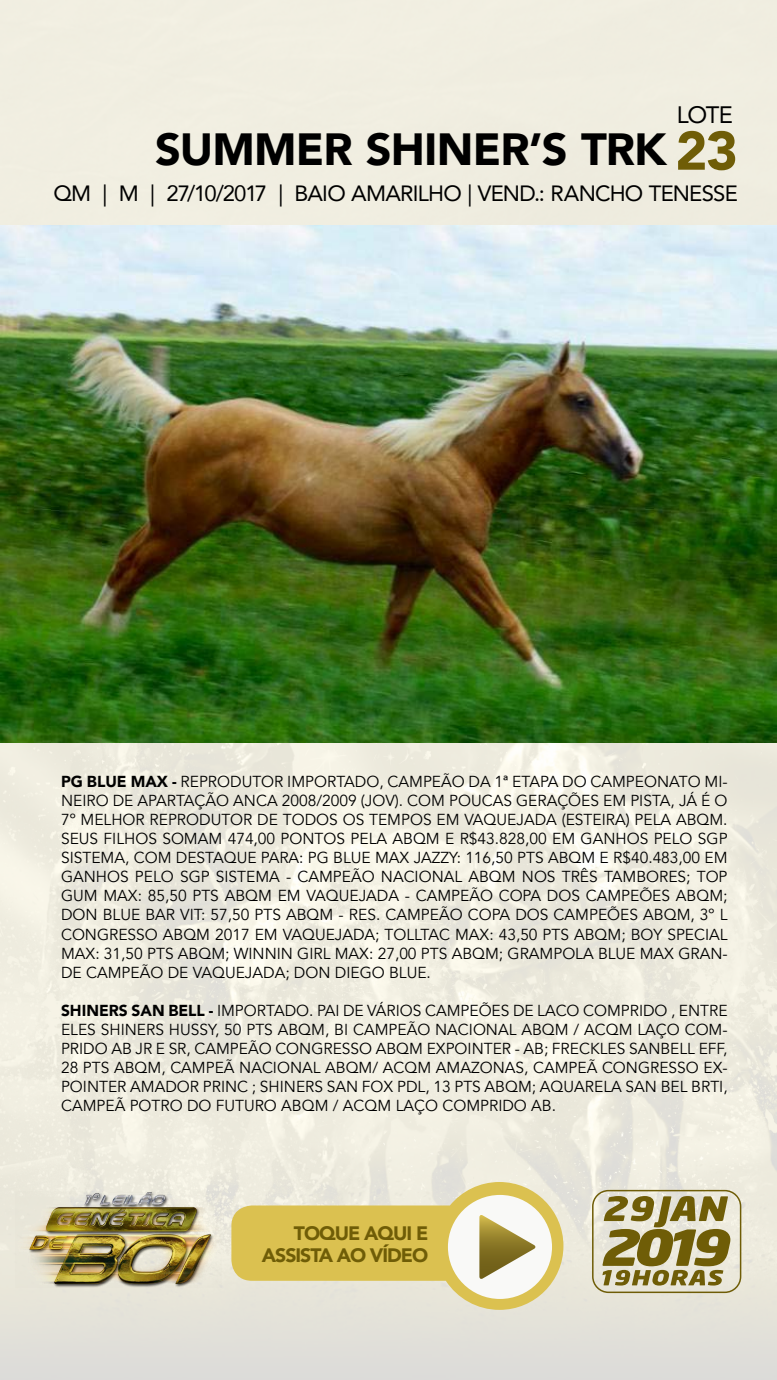
<style>
.page{position:relative;width:777px;height:1380px;background:#fff}
.page>*{position:absolute;margin:0;border:0;box-sizing:border-box;transform-origin:0 0}
.t1{font:900 53.97px "Avenir";color:#6f5d07}
.t2{font:900 45px "Avenir";letter-spacing:-.02em;color:#000}
.t3{font:23.76px "Avenir";color:#000}
.t4{font:22.08px "Avenir";letter-spacing:-.035em;color:#000}
.t5{font:900 19.47px/21.9px "Avenir";letter-spacing:-.05em;color:#6f5d07;text-align:right}
.t6{font:15.9px/19.1px "Avenir";color:#000;text-align:justify}
.s1{font-weight:900}
</style>
<div class="page">
<img style="left:0;top:0;width:776px;height:1380px">
<img style="left:0;top:225px;width:776px;height:517px">
<img style="left:15px;top:1191px;width:206px;height:97px">
<div style="left:592px;top:1190px;width:149px;height:103px;border:2px solid #6f5d07;border-radius:16px"></div>
<svg style="left:602px;top:1196px;width:128px;height:90px;background:#a99e6b"></svg>
<svg style="left:231px;top:1182px;width:332px;height:128px;background:#e0d296"></svg>
<h3 class="t3" style="left:676px;top:96px;width:58px">LOTE</h3>
<h1 class="t1" style="left:675px;top:105px;width:64px">23</h1>
<h2 class="t2" style="left:155px;top:111px;width:513px">SUMMER SHINER’S TRK</h2>
<h3 class="t4" style="left:53px;top:175px;width:685px">QM | M | 27/10/2017 | BAIO AMARILHO | VEND.: RANCHO TENESSE</h3>
<p class="t6" style="left:61px;top:772px;width:668px"><span class="s1">PG BLUE MAX -</span> REPRODUTOR IMPORTADO, CAMPEÃO DA 1ª ETAPA DO CAMPEONATO MI-NEIRO DE APARTAÇÃO ANCA 2008/2009 (JOV). COM POUCAS GERAÇÕES EM PISTA, JÁ É O 7º MELHOR REPRODUTOR DE TODOS OS TEMPOS EM VAQUEJADA (ESTEIRA) PELA ABQM.<br>SEUS FILHOS SOMAM 474,00 PONTOS PELA ABQM E R$43.828,00 EM GANHOS PELO SGP SISTEMA, COM DESTAQUE PARA: PG BLUE MAX JAZZY: 116,50 PTS ABQM E R$40.483,00 EM GANHOS PELO SGP SISTEMA - CAMPEÃO NACIONAL ABQM NOS TRÊS TAMBORES; TOP GUM MAX: 85,50 PTS ABQM EM VAQUEJADA - CAMPEÃO COPA DOS CAMPEÕES ABQM; DON BLUE BAR VIT: 57,50 PTS ABQM - RES. CAMPEÃO COPA DOS CAMPEÕES ABQM, 3º L CONGRESSO ABQM 2017 EM VAQUEJADA; TOLLTAC MAX: 43,50 PTS ABQM; BOY SPECIAL MAX: 31,50 PTS ABQM; WINNIN GIRL MAX: 27,00 PTS ABQM; GRAMPOLA BLUE MAX GRAN-DE CAMPEÃO DE VAQUEJADA; DON DIEGO BLUE.</p>
<p class="t6" style="left:61px;top:1001px;width:668px"><span class="s1">SHINERS SAN BELL -</span> IMPORTADO. PAI DE VÁRIOS CAMPEÕES DE LACO COMPRIDO , ENTRE ELES SHINERS HUSSY, 50 PTS ABQM, BI CAMPEÃO NACIONAL ABQM / ACQM LAÇO COM-PRIDO AB JR E SR, CAMPEÃO CONGRESSO ABQM EXPOINTER - AB; FRECKLES SANBELL EFF, 28 PTS ABQM, CAMPEÃ NACIONAL ABQM/ ACQM AMAZONAS, CAMPEÃ CONGRESSO EX-POINTER AMADOR PRINC ; SHINERS SAN FOX PDL, 13 PTS ABQM; AQUARELA SAN BEL BRTI, CAMPEÃ POTRO DO FUTURO ABQM / ACQM LAÇO COMPRIDO AB.</p>
<p class="t5" style="left:262px;top:1222px;width:168px">TOQUE AQUI E<br>ASSISTA AO VÍDEO</p>
</div>
